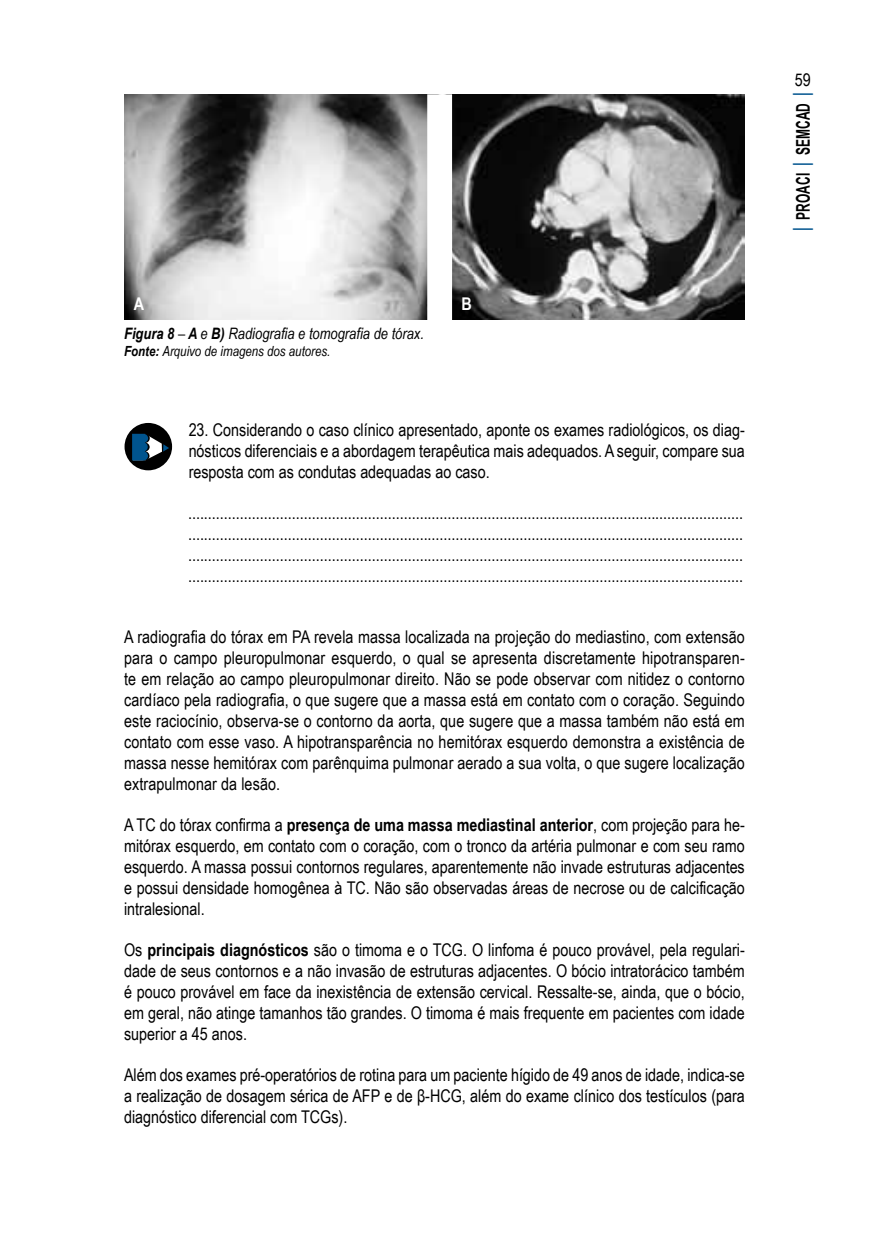
<style>
.page{position:relative;width:869px;height:1241px;background:#fff}
.page>*{position:absolute;margin:0;border:0;box-sizing:border-box;transform-origin:0 0}
.t1{font:700 18.9px "Arial Narrow";color:#000;scale:.77 1}
.t2{font:17.5px/21px "Arial Narrow";color:#000;text-align:justify}
.t3{font:700 17.5px "Arial Narrow";color:#fff}
.t4{font:italic 15.75px "Arial Narrow";color:#000}
.t5{font:italic 14px "Arial Narrow";color:#000}
.s1{font-weight:700}
.s2{font-size:21px;color:#00548e}
</style>
<div class="page">
<img style="left:124px;top:95px;width:620px;height:225px">
<div style="left:427px;top:94px;width:25px;height:226px;background:#fff"></div>
<div style="left:124px;top:423px;width:48px;height:47px;background:#000;border-radius:50%"></div>
<svg style="left:132px;top:433px;width:37px;height:27px"></svg>
<p class="t3" style="left:134px;top:290px;width:12px">A</p>
<p class="t3" style="left:461px;top:290px;width:10px">b</p>
<p class="t4" style="left:124px;top:322px;width:301px"><span class="s1">Figura 8</span> – <span class="s1">A</span> e <span class="s1">B)</span> Radiografia e tomografia de tórax.</p>
<p class="t5" style="left:124px;top:341px;width:208px"><span class="s1">Fonte:</span> Arquivo de imagens dos autores.</p>
<p class="t2" style="left:188px;top:419px;width:557px">23. Considerando o caso clínico apresentado, aponte os exames radiológicos, os diag&shy;nósticos diferenciais e a abordagem terapêutica mais adequados. A seguir, compare sua resposta com as condutas adequadas ao caso.</p>
<p class="t2" style="left:188px;top:502px;width:556px">........................................................................................................................................... ........................................................................................................................................... ........................................................................................................................................... ...........................................................................................................................................</p>
<p class="t2" style="left:124px;top:625px;width:622px">A radiografia do tórax em PA revela massa localizada na projeção do mediastino, com extensão para o campo pleuropulmonar esquerdo, o qual se apresenta discretamente hipotransparen&shy;te em relação ao campo pleuropulmonar direito. Não se pode observar com nitidez o contorno cardíaco pela radiografia, o que sugere que a massa está em contato com o coração. Seguindo este raciocínio, observa-se o contorno da aorta, que sugere que a massa também não está em contato com esse vaso. A hipotransparência no hemitórax esquerdo demonstra a existência de massa nesse hemitórax com parênquima pulmonar aerado a sua volta, o que sugere localização extrapulmonar da lesão.</p>
<p class="t2" style="left:124px;top:813px;width:622px">A TC do tórax confirma a <span class="s1">presença de uma massa mediastinal anterior</span>, com projeção para he&shy;mitórax esquerdo, em contato com o coração, com o tronco da artéria pulmonar e com seu ramo esquerdo. A massa possui contornos regulares, aparentemente não invade estruturas adjacentes e possui densidade homogênea à TC. Não são observadas áreas de necrose ou de calcificação intralesional.</p>
<p class="t2" style="left:124px;top:938px;width:622px">Os <span class="s1">principais diagnósticos</span> são o timoma e o TCG. O linfoma é pouco provável, pela regulari&shy;dade de seus contornos e a não invasão de estruturas adjacentes. O bócio intratorácico também é pouco provável em face da inexistência de extensão cervical. Ressalte-se, ainda, que o bócio, em geral, não atinge tamanhos tão grandes. O timoma é mais frequente em pacientes com idade superior a 45 anos.</p>
<p class="t2" style="left:124px;top:1063px;width:622px">Além dos exames pré-operatórios de rotina para um paciente hígido de 49 anos de idade, indica-se a realização de dosagem sérica de AFP e de β-HCG, além do exame clínico dos testículos (para diagnóstico diferencial com TCGs).</p>
<p class="t2" style="left:794px;top:69px;width:17px">59</p>
<p class="t1" style="left:788px;top:230px;width:181px;rotate:-90deg"><span class="s2">|</span> PROACI <span class="s2">|</span> SEMCAD <span class="s2">|</span></p>
</div>
